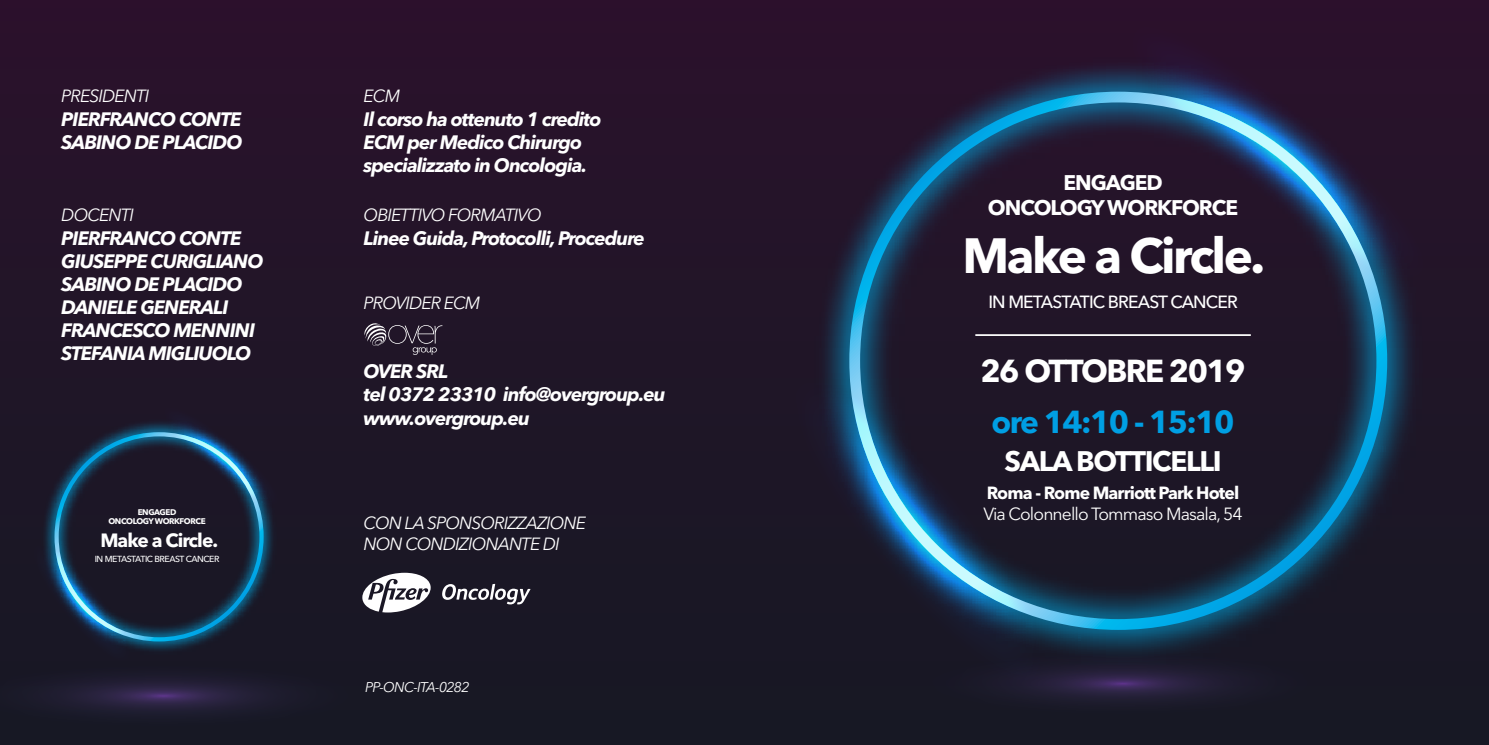
<style>
.page{position:relative;width:1489px;height:745px;background:#fff}
.page>*{position:absolute;margin:0;border:0;box-sizing:border-box;transform-origin:0 0}
.t1{font:700 49px "Avenir Next LT Pro";letter-spacing:-.05em;color:#fff}
.t2{font:700 31.5px "Avenir Next LT Pro";letter-spacing:-.05em;color:#009fe3}
.t3{font:700 31.5px "Avenir Next LT Pro";letter-spacing:-.05em;color:#fff}
.t4{font:700 28px "Avenir Next LT Pro";letter-spacing:-.05em;color:#fff}
.t5{font:700 21px/25.2px "Avenir Next LT Pro";letter-spacing:-.05em;color:#fff;text-align:center}
.t6{font:italic 700 19.25px/23.1px "Avenir Next LT Pro";letter-spacing:-.05em;color:#fff}
.t7{font:700 19.07px "Avenir Next LT Pro";letter-spacing:-.05em;color:#fff}
.t8{font:italic 17.5px/21px "Avenir Next LT Pro";letter-spacing:-.05em;color:#fff}
.t9{font:17.5px "Avenir Next LT Pro";letter-spacing:-.05em;color:#fff}
.t10{font:700 17.5px "Avenir Next LT Pro";letter-spacing:-.05em;color:#fff}
.t11{font:500 17.5px "Avenir Next LT Pro";letter-spacing:-.05em;color:#fff}
.t12{font:italic 14px "Avenir Next LT Pro";letter-spacing:-.05em;color:#fff}
.t13{font:500 8.75px "Avenir Next LT Pro";letter-spacing:-.05em;color:#fff}
.t14{font:700 8.22px/9.8px "Avenir Next LT Pro";letter-spacing:-.05em;color:#fff;text-align:center}
</style>
<div class="page">
<div style="left:0;top:0;width:1488px;height:744px;background:#221528"></div>
<svg style="left:896px;top:621px;width:443px;height:115px"></svg>
<svg style="left:825px;top:66px;width:587px;height:599px"></svg>
<svg style="left:849px;top:92px;width:537px;height:537px"></svg>
<svg style="left:1112px;top:55px;width:300px;height:232px"></svg>
<svg style="left:825px;top:360px;width:229px;height:331px"></svg>
<hr style="left:975px;top:334px;width:275px;height:2px;background:#fff">
<svg style="left:0;top:422px;width:430px;height:322px"></svg>
<svg style="left:442px;top:583px;width:88px;height:21px"></svg>
<svg style="left:364px;top:323px;width:78px;height:31px"></svg>
<p class="t8" style="left:61px;top:86px;width:89px">PRESIDENTI</p>
<p class="t6" style="left:61px;top:107px;width:183px">PIERFRANCO CONTE<br>SABINO DE PLACIDO</p>
<p class="t8" style="left:61px;top:204px;width:74px">DOCENTI</p>
<p class="t6" style="left:61px;top:226px;width:204px">PIERFRANCO CONTE<br>GIUSEPPE CURIGLIANO<br>SABINO DE PLACIDO<br>DANIELE GENERALI<br>FRANCESCO MENNINI<br>STEFANIA MIGLIUOLO</p>
<p class="t14" style="left:108px;top:506px;width:99px">ENGAGED<br>ONCOLOGY WORKFORCE</p>
<p class="t13" style="left:95px;top:553px;width:126px">IN METASTATIC BREAST CANCER</p>
<p class="t7" style="left:100px;top:528px;width:119px">Make a Circle.</p>
<p class="t8" style="left:363px;top:86px;width:38px">ECM</p>
<p class="t6" style="left:363px;top:107px;width:239px">Il corso ha ottenuto 1 credito<br>ECM per Medico Chirurgo specializzato in Oncologia.</p>
<p class="t8" style="left:363px;top:204px;width:179px">OBIETTIVO FORMATIVO</p>
<p class="t6" style="left:363px;top:226px;width:282px">Linee Guida, Protocolli, Procedure</p>
<p class="t8" style="left:363px;top:292px;width:118px">PROVIDER ECM</p>
<p class="t6" style="left:363px;top:359px;width:303px">OVER SRL<br>tel 0372 23310 info@overgroup.eu www.overgroup.eu</p>
<p class="t8" style="left:363px;top:511px;width:224px">CON LA SPONSORIZZAZIONE<br>NON CONDIZIONANTE DI</p>
<p class="t12" style="left:365px;top:678px;width:106px">PP-ONC-ITA-0282</p>
<p class="t5" style="left:987px;top:169px;width:252px">ENGAGED<br>ONCOLOGY WORKFORCE</p>
<h1 class="t1" style="left:962px;top:226px;width:304px">Make a Circle.</h1>
<p class="t11" style="left:988px;top:291px;width:251px">IN METASTATIC BREAST CANCER</p>
<h2 class="t3" style="left:980px;top:351px;width:267px">26 OTTOBRE 2019</h2>
<h2 class="t2" style="left:991px;top:402px;width:244px">ore 14:10 - 15:10</h2>
<h3 class="t4" style="left:1004px;top:444px;width:218px">SALA BOTTICELLI</h3>
<p class="t10" style="left:986px;top:482px;width:254px">Roma - Rome Marriott Park Hotel</p>
<p class="t9" style="left:983px;top:503px;width:261px">Via Colonnello Tommaso Masala, 54</p>
</div>
